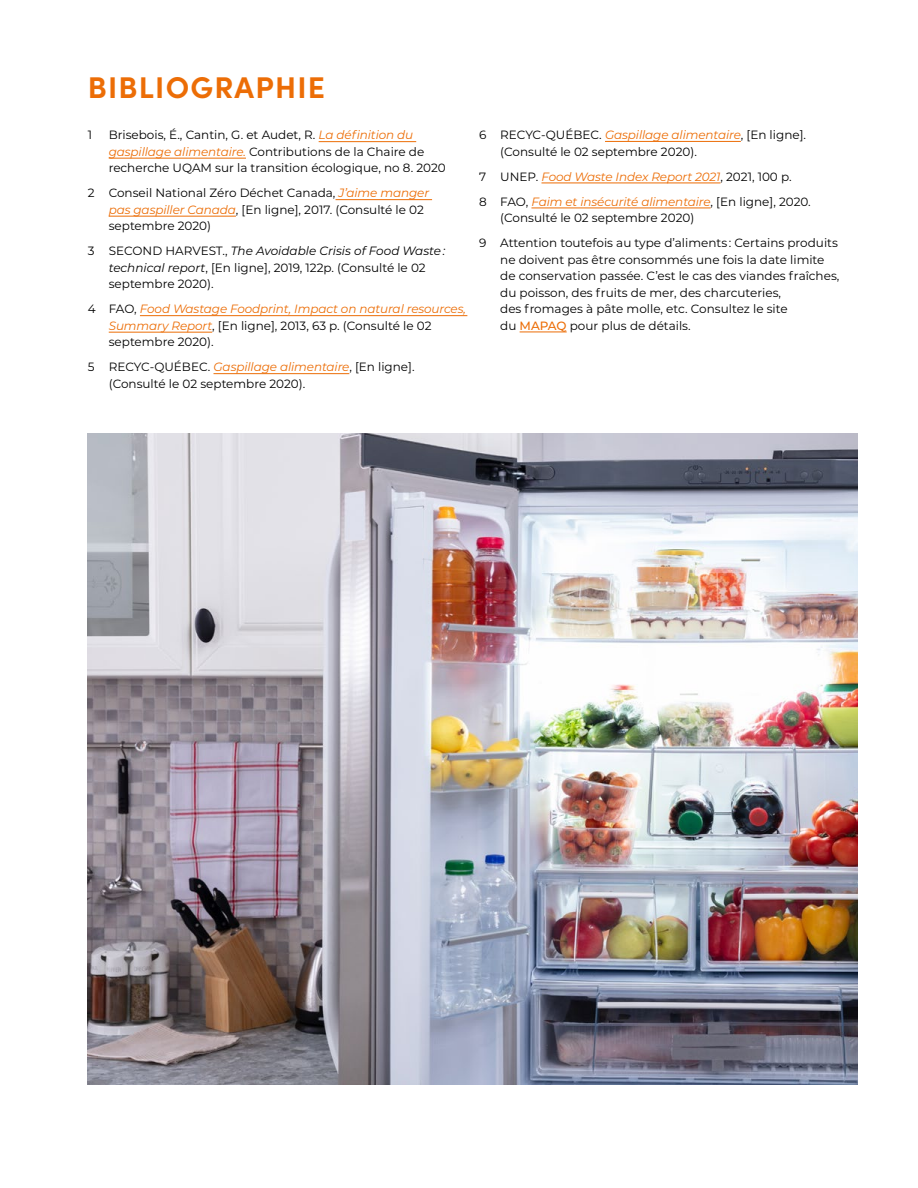
<style>
.page{position:relative;width:918px;height:1188px;background:#fff}
.page>*{position:absolute;margin:0;border:0;box-sizing:border-box;transform-origin:0 0}
.Titre_section{font:700 30px "Sofia Pro";letter-spacing:.04em;color:#ec6d06}
.Nbp{font:12px/16.5px "Montserrat";color:#000}
.Nbp-2{font:italic 12px/16.5px "Montserrat";letter-spacing:-.01em;color:#ec6d06}
.s1{font-style:italic;color:#ec6d06}
.s2{font-style:italic}
.s3{font-style:normal;color:#000}
.s4{font-weight:500;color:#ec6d06}
</style>
<div class="page">
<hr style="left:319px;top:141px;width:97px;height:1px;background:#ec6d06">
<hr style="left:109px;top:158px;width:137px;height:1px;background:#ec6d06">
<hr style="left:336px;top:199px;width:96px;height:1px;background:#ec6d06">
<hr style="left:109px;top:216px;width:127px;height:1px;background:#ec6d06">
<hr style="left:140px;top:315px;width:327px;height:1px;background:#ec6d06">
<hr style="left:109px;top:332px;width:103px;height:1px;background:#ec6d06">
<hr style="left:214px;top:373px;width:135px;height:1px;background:#ec6d06">
<hr style="left:605px;top:141px;width:136px;height:1px;background:#ec6d06">
<hr style="left:541px;top:183px;width:180px;height:1px;background:#ec6d06">
<hr style="left:531px;top:208px;width:180px;height:1px;background:#ec6d06">
<hr style="left:520px;top:332px;width:47px;height:1px;background:#ec6d06">
<img style="left:88px;top:434px;width:769px;height:650px">
<p class="Titre_section" style="left:88px;top:64px;width:239px">BIBLIOGRAPHIE</p>
<p class="Nbp" style="left:88px;top:126px;width:6px">1</p>
<p class="Nbp" style="left:109px;top:126px;width:339px">Brisebois, É., Cantin, G. et Audet, R. <span class="s1">La définition du gaspillage alimentaire.</span> Contributions de la Chaire de recherche UQAM sur la transition écologique, no 8. 2020</p>
<p class="Nbp" style="left:88px;top:184px;width:8px">2</p>
<p class="Nbp" style="left:109px;top:184px;width:322px">Conseil National Zéro Déchet Canada, <span class="s1">J’aime manger pas gaspiller Canada</span>, [En ligne], 2017. (Consulté le 02 septembre 2020)</p>
<p class="Nbp" style="left:88px;top:242px;width:8px">3</p>
<p class="Nbp" style="left:109px;top:242px;width:338px">SECOND HARVEST., <span class="s2">The Avoidable Crisis of Food Waste : technical report</span>, [En ligne], 2019, 122p. (Consulté le 02 septembre 2020).</p>
<p class="Nbp" style="left:88px;top:300px;width:9px">4</p>
<p class="Nbp-2" style="left:109px;top:300px;width:359px"><span class="s3">FAO,</span> Food Wastage Foodprint, Impact on natural resources,<br>Summary Report<span class="s3">, [En ligne], 2013, 63 p. (Consulté le 02 septembre 2020).</span></p>
<p class="Nbp" style="left:88px;top:358px;width:8px">5</p>
<p class="Nbp" style="left:109px;top:358px;width:307px">RECYC-QUÉBEC. <span class="s1">Gaspillage alimentaire</span>, [En ligne]. (Consulté le 02 septembre 2020).</p>
<p class="Nbp" style="left:479px;top:126px;width:9px">6</p>
<p class="Nbp" style="left:500px;top:126px;width:307px">RECYC-QUÉBEC. <span class="s1">Gaspillage alimentaire</span>, [En ligne]. (Consulté le 02 septembre 2020).</p>
<p class="Nbp" style="left:479px;top:168px;width:9px">7</p>
<p class="Nbp-2" style="left:500px;top:168px;width:293px"><span class="s3">UNEP.</span> Food Waste Index Report 2021<span class="s3">, 2021, 100 p.</span></p>
<p class="Nbp" style="left:500px;top:193px;width:312px;text-indent:-21px">8 FAO, <span class="s1">Faim et insécurité alimentaire</span>, [En ligne], 2020. (Consulté le 02 septembre 2020)</p>
<p class="Nbp" style="left:500px;top:234px;width:341px;text-indent:-21px">9 Attention toutefois au type d’aliments : Certains produits ne doivent pas être consommés une fois la date limite de conservation passée. C’est le cas des viandes fraîches, du poisson, des fruits de mer, des charcuteries,<br>des fromages à pâte molle, etc. Consultez le site<br>du <span class="s4">MAPAQ</span> pour plus de détails.</p>
</div>
